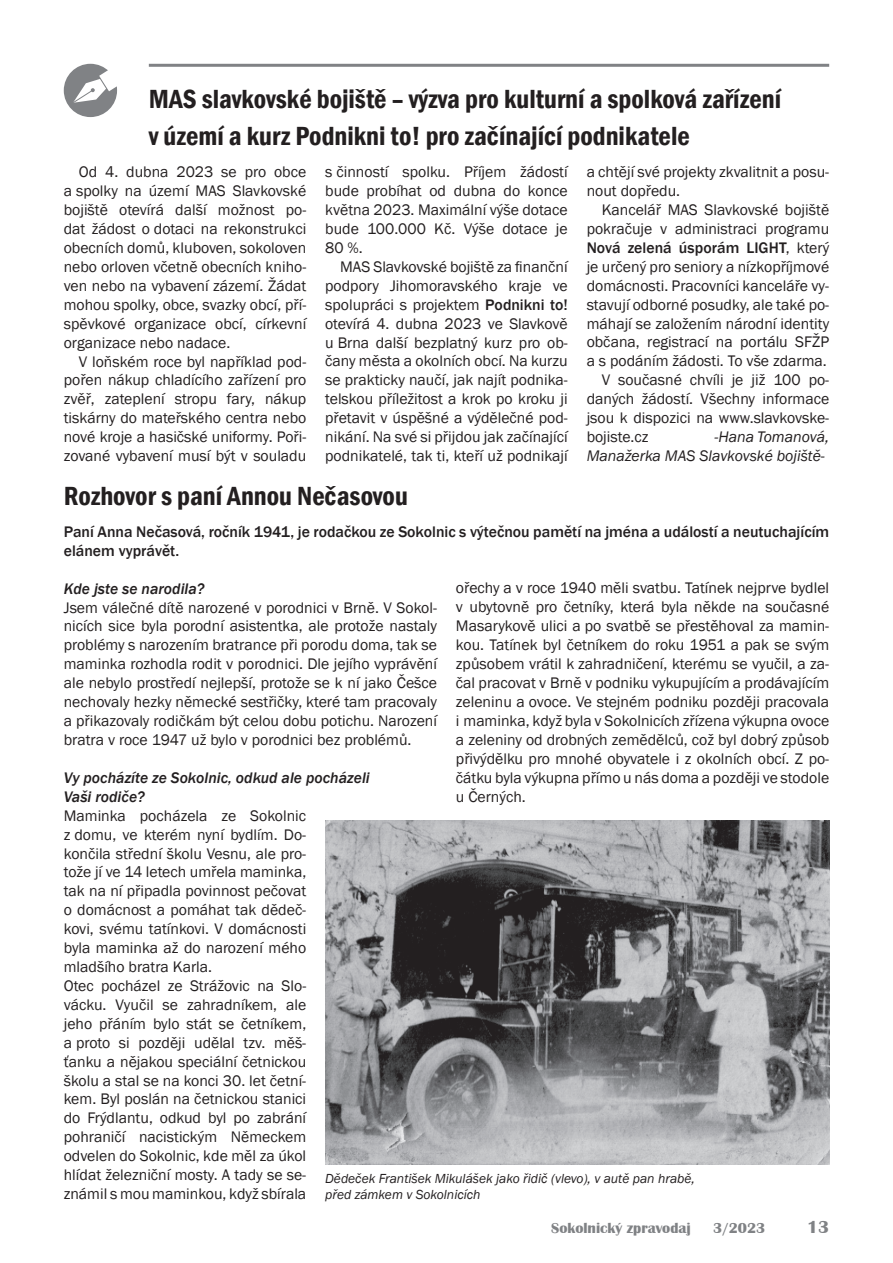
<style>
.page{position:relative;width:893px;height:1263px;background:#fff}
.page>*{position:absolute;margin:0;border:0;box-sizing:border-box;transform-origin:0 0}
.t1{font:600 condensed 27px/37.8px "Franklin Gothic";color:#231f20}
.t2{font:700 18px "Britannic";color:#808285}
.t3{font:15.75px/18.9px "Franklin Gothic";color:#231f20;text-align:justify}
.t4{font:500 15.75px/18.9px "Franklin Gothic";color:#231f20}
.t5{font:italic 500 15.75px/18.9px "Franklin Gothic";color:#231f20}
.t6{font:italic 15.75px/18.9px "Franklin Gothic";color:#231f20;text-align:right}
.t7{font:700 15px "Britannic";color:#808285}
.t8{font:italic 13.5px/16.5px "Franklin Gothic";color:#231f20}
.s1{font-weight:400}
.s2{font-weight:500}
</style>
<div class="page">
<img style="left:325px;top:821px;width:504px;height:343px">
<hr style="left:149px;top:64px;width:680px;height:3px;background:#808285">
<div style="left:64px;top:64px;width:53px;height:53px;background:#808285;border-radius:50%"></div>
<svg style="left:72px;top:69px;width:45px;height:35px"></svg>
<h1 class="t1" style="left:149px;top:79px;width:634px">MAS slavkovské bojiště – výzva pro kulturní a spolková zařízení v území a kurz Podnikni to! pro začínající podnikatele</h1>
<p class="t3" style="left:64px;top:163px;width:244px;text-indent:15px">Od 4. dubna 2023 se pro obce a spolky na území MAS Slavkovské bojiště otevírá další možnost po&shy;dat žádost o dotaci na rekonstrukci obecních domů, kluboven, sokoloven nebo orloven včetně obecních kniho&shy;ven nebo na vybavení zázemí. Žádat mohou spolky, obce, svazky obcí, pří&shy;spěvkové organizace obcí, církevní organizace nebo nadace.</p>
<p class="t3" style="left:64px;top:352px;width:244px;text-indent:15px">V loňském roce byl například pod&shy;pořen nákup chladícího zařízení pro zvěř, zateplení stropu fary, nákup tiskárny do mateřského centra nebo nové kroje a hasičské uniformy. Poři&shy;zované vybavení musí být v souladu</p>
<p class="t3" style="left:587px;top:163px;width:244px">a chtějí své projekty zkvalitnit a posu&shy;nout dopředu.</p>
<p class="t3" style="left:602px;top:201px;width:229px">Kancelář MAS Slavkovské bojiště</p>
<p class="t3" style="left:587px;top:220px;width:244px">pokračuje v administraci programu</p>
<p class="t4" style="left:587px;top:238px;width:244px">Nová zelená úsporám LIGHT<span class="s1">, který</span></p>
<p class="t3" style="left:587px;top:257px;width:244px">je určený pro seniory a nízkopříjmové</p>
<p class="t3" style="left:587px;top:276px;width:244px">domácnosti. Pracovníci kanceláře vy-</p>
<p class="t3" style="left:587px;top:295px;width:244px">stavují odborné posudky, ale také po-</p>
<p class="t3" style="left:587px;top:314px;width:244px">máhají se založením národní identity</p>
<p class="t3" style="left:587px;top:333px;width:244px">občana, registrací na portálu SFŽP</p>
<p class="t3" style="left:587px;top:352px;width:242px">a s podáním žádosti. To vše zdarma.</p>
<p class="t3" style="left:602px;top:371px;width:229px">V současné chvíli je již 100 po-</p>
<p class="t3" style="left:587px;top:390px;width:244px">daných žádostí. Všechny informace</p>
<p class="t3" style="left:587px;top:409px;width:244px">jsou k dispozici na www.slavkovske-</p>
<p class="t3" style="left:587px;top:428px;width:63px">bojiste.cz</p>
<p class="t3" style="left:325px;top:163px;width:244px">s činností spolku. Příjem žádostí bude probíhat od dubna do konce května 2023. Maximální výše dotace bude 100.000 Kč. Výše dotace je 80 %.</p>
<p class="t3" style="left:325px;top:257px;width:244px;text-indent:15px">MAS Slavkovské bojiště za finanční podpory Jihomoravského kraje ve spolupráci s projektem <span class="s2">Podnikni to! </span>otevírá 4. dubna 2023 ve Slavkově u Brna další bezplatný kurz pro ob&shy;čany města a okolních obcí. Na kurzu se prakticky naučí, jak najít podnika&shy;telskou příležitost a krok po kroku ji přetavit v úspěšné a výdělečné pod&shy;nikání. Na své si přijdou jak začínající podnikatelé, tak ti, kteří už podnikají</p>
<p class="t6" style="left:587px;top:428px;width:244px">-Hana Tomanová,<br>Manažerka MAS Slavkovské bojiště-</p>
<h1 class="t1" style="left:64px;top:477px;width:346px">Rozhovor s paní Annou Nečasovou</h1>
<p class="t4" style="left:64px;top:522px;width:767px">Paní Anna Nečasová, ročník 1941, je rodačkou ze Sokolnic s výtečnou pamětí na jména a událostí a neutuchajícím elánem vyprávět.</p>
<p class="t5" style="left:64px;top:579px;width:142px">Kde jste se narodila?</p>
<p class="t3" style="left:64px;top:598px;width:375px">Jsem válečné dítě narozené v porodnici v Brně. V Sokol&shy;nicích sice byla porodní asistentka, ale protože nastaly problémy s narozením bratrance při porodu doma, tak se maminka rozhodla rodit v porodnici. Dle jejího vyprávění ale nebylo prostředí nejlepší, protože se k ní jako Češce nechovaly hezky německé sestřičky, které tam pracovaly a přikazovaly rodičkám být celou dobu potichu. Narození bratra v roce 1947 už bylo v porodnici bez problémů.</p>
<p class="t5" style="left:64px;top:768px;width:308px">Vy pocházíte ze Sokolnic, odkud ale pocházeli<br>Vaši rodiče?</p>
<p class="t3" style="left:64px;top:806px;width:244px;text-align:left">Maminka pocházela ze Sokolnic z domu, ve kterém nyní bydlím. Do&shy;končila střední školu Vesnu, ale pro&shy;tože jí ve 14 letech umřela maminka, tak na ní připadla povinnost pečovat o domácnost a pomáhat tak dědeč&shy;kovi, svému tatínkovi. V domácnosti byla maminka až do narození mého mladšího bratra Karla.<br>Otec pocházel ze Strážovic na Slo&shy;vácku. Vyučil se zahradníkem, ale jeho přáním bylo stát se četníkem, a proto si později udělal tzv. měš&shy;ťanku a nějakou speciální četnickou školu a stal se na konci 30. let četní&shy;kem. Byl poslán na četnickou stanici do Frýdlantu, odkud byl po zabrání pohraničí nacistickým Německem odvelen do Sokolnic, kde měl za úkol hlídat železniční mosty. A tady se se&shy;známil s mou maminkou, když sbírala</p>
<p class="t3" style="left:456px;top:579px;width:375px">ořechy a v roce 1940 měli svatbu. Tatínek nejprve bydlel v ubytovně pro četníky, která byla někde na současné Masarykově ulici a po svatbě se přestěhoval za mamin&shy;kou. Tatínek byl četníkem do roku 1951 a pak se svým způsobem vrátil k zahradničení, kterému se vyučil, a za&shy;čal pracovat v Brně v podniku vykupujícím a prodávajícím zeleninu a ovoce. Ve stejném podniku později pracovala i maminka, když byla v Sokolnicích zřízena výkupna ovoce a zeleniny od drobných zemědělců, což byl dobrý způsob přivýdělku pro mnohé obyvatele i z okolních obcí. Z po&shy;čátku byla výkupna přímo u nás doma a později ve stodole u Černých.</p>
<p class="t8" style="left:325px;top:1170px;width:371px">Dědeček František Mikulášek jako řidič (vlevo), v autě pan hrabě, před zámkem v Sokolnicích</p>
<p class="t7" style="left:551px;top:1220px;width:141px">Sokolnický zpravodaj</p>
<p class="t7" style="left:713px;top:1220px;width:54px">3/2023</p>
<p class="t2" style="left:807px;top:1217px;width:23px">13</p>
</div>
